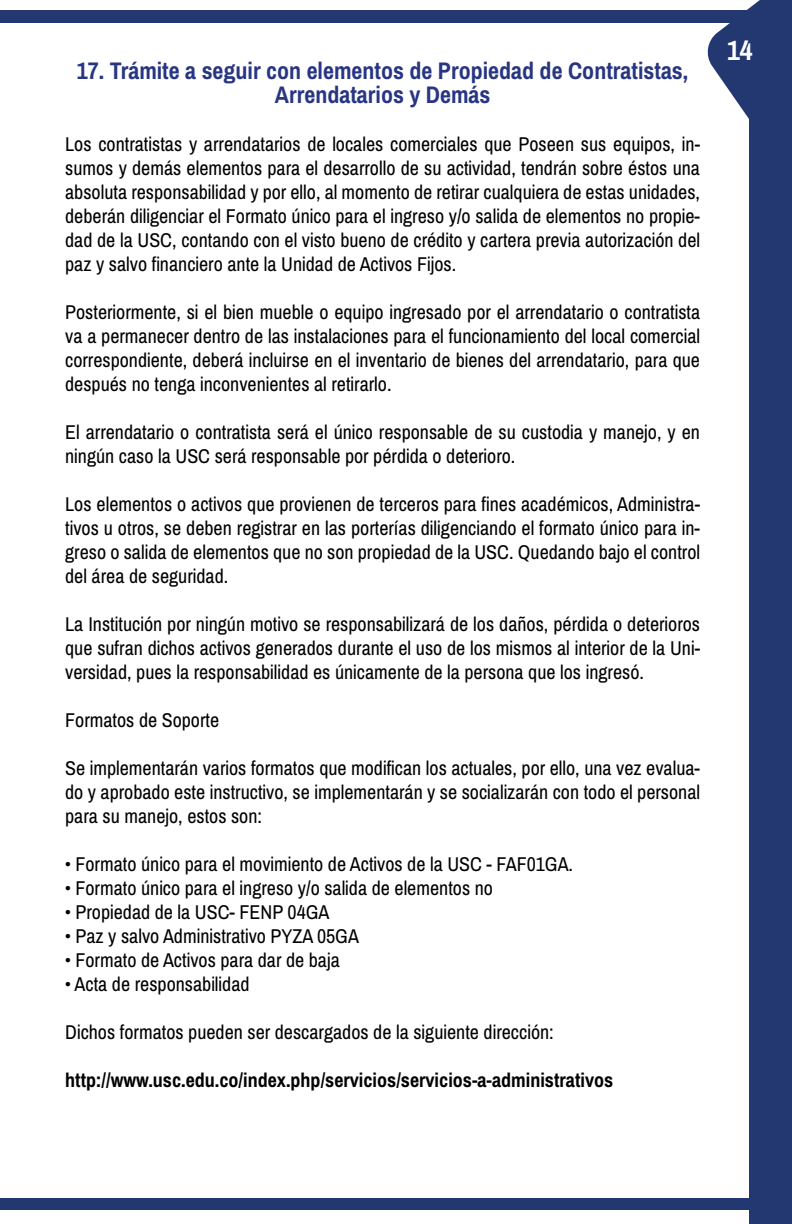
<style>
.page{position:relative;width:792px;height:1224px;background:#fff}
.page>*{position:absolute;margin:0;border:0;box-sizing:border-box;transform-origin:0 0}
.t1{font:700 28px "Archivo Narrow";color:#fff}
.t2{font:700 24px/24px "Archivo Narrow";color:#283583;text-align:center}
.t3{font:20px/24px "Archivo Narrow";color:#000;text-align:justify}
.t4{font:700 20px "Archivo Narrow";color:#000}
</style>
<div class="page">
<div style="left:0;top:1198px;width:792px;height:12px;background:#233770"></div>
<div style="left:0;top:10px;width:792px;height:12px;background:#233770"></div>
<svg style="left:705px;top:0;width:87px;height:322px"></svg>
<div style="left:750px;top:110px;width:42px;height:1114px;background:#233770"></div>
<p class="t2" style="left:77px;top:59px;width:613px">17. Trámite a seguir con elementos de Propiedad de Contratistas,<br>Arrendatarios y Demás</p>
<p class="t3" style="left:65px;top:133px;width:636px">Los contratistas y arrendatarios de locales comerciales que Poseen sus equipos, in&shy;sumos y demás elementos para el desarrollo de su actividad, tendrán sobre éstos una absoluta responsabilidad y por ello, al momento de retirar cualquiera de estas unidades, deberán diligenciar el Formato único para el ingreso y/o salida de elementos no propie&shy;dad de la USC, contando con el visto bueno de crédito y cartera previa autorización del paz y salvo financiero ante la Unidad de Activos Fijos.</p>
<p class="t3" style="left:65px;top:301px;width:637px">Posteriormente, si el bien mueble o equipo ingresado por el arrendatario o contratista va a permanecer dentro de las instalaciones para el funcionamiento del local comercial correspondiente, deberá incluirse en el inventario de bienes del arrendatario, para que después no tenga inconvenientes al retirarlo.</p>
<p class="t3" style="left:65px;top:421px;width:636px">El arrendatario o contratista será el único responsable de su custodia y manejo, y en ningún caso la USC será responsable por pérdida o deterioro.</p>
<p class="t3" style="left:65px;top:493px;width:636px">Los elementos o activos que provienen de terceros para fines académicos, Administra&shy;tivos u otros, se deben registrar en las porterías diligenciando el formato único para in&shy;greso o salida de elementos que no son propiedad de la USC. Quedando bajo el control del área de seguridad.</p>
<p class="t3" style="left:65px;top:613px;width:637px">La Institución por ningún motivo se responsabilizará de los daños, pérdida o deterioros que sufran dichos activos generados durante el uso de los mismos al interior de la Uni&shy;versidad, pues la responsabilidad es únicamente de la persona que los ingresó.</p>
<p class="t3" style="left:65px;top:709px;width:156px">Formatos de Soporte</p>
<p class="t3" style="left:65px;top:757px;width:636px">Se implementarán varios formatos que modifican los actuales, por ello, una vez evalua&shy;do y aprobado este instructivo, se implementarán y se socializarán con todo el personal para su manejo, estos son:</p>
<p class="t3" style="left:65px;top:853px;width:509px">• Formato único para el movimiento de Activos de la USC - FAF01GA.</p>
<p class="t3" style="left:65px;top:877px;width:429px">• Formato único para el ingreso y/o salida de elementos no</p>
<p class="t3" style="left:65px;top:901px;width:266px">• Propiedad de la USC- FENP 04GA</p>
<p class="t3" style="left:65px;top:925px;width:295px">• Paz y salvo Administrativo PYZA 05GA</p>
<p class="t3" style="left:65px;top:949px;width:276px">• Formato de Activos para dar de baja</p>
<p class="t3" style="left:65px;top:973px;width:186px">• Acta de responsabilidad</p>
<p class="t3" style="left:65px;top:1021px;width:490px">Dichos formatos pueden ser descargados de la siguiente dirección:</p>
<p class="t4" style="left:65px;top:1068px;width:550px">http://www.usc.edu.co/index.php/servicios/servicios-a-administrativos</p>
<h1 class="t1" style="left:727px;top:33px;width:27px">14</h1>
</div>
